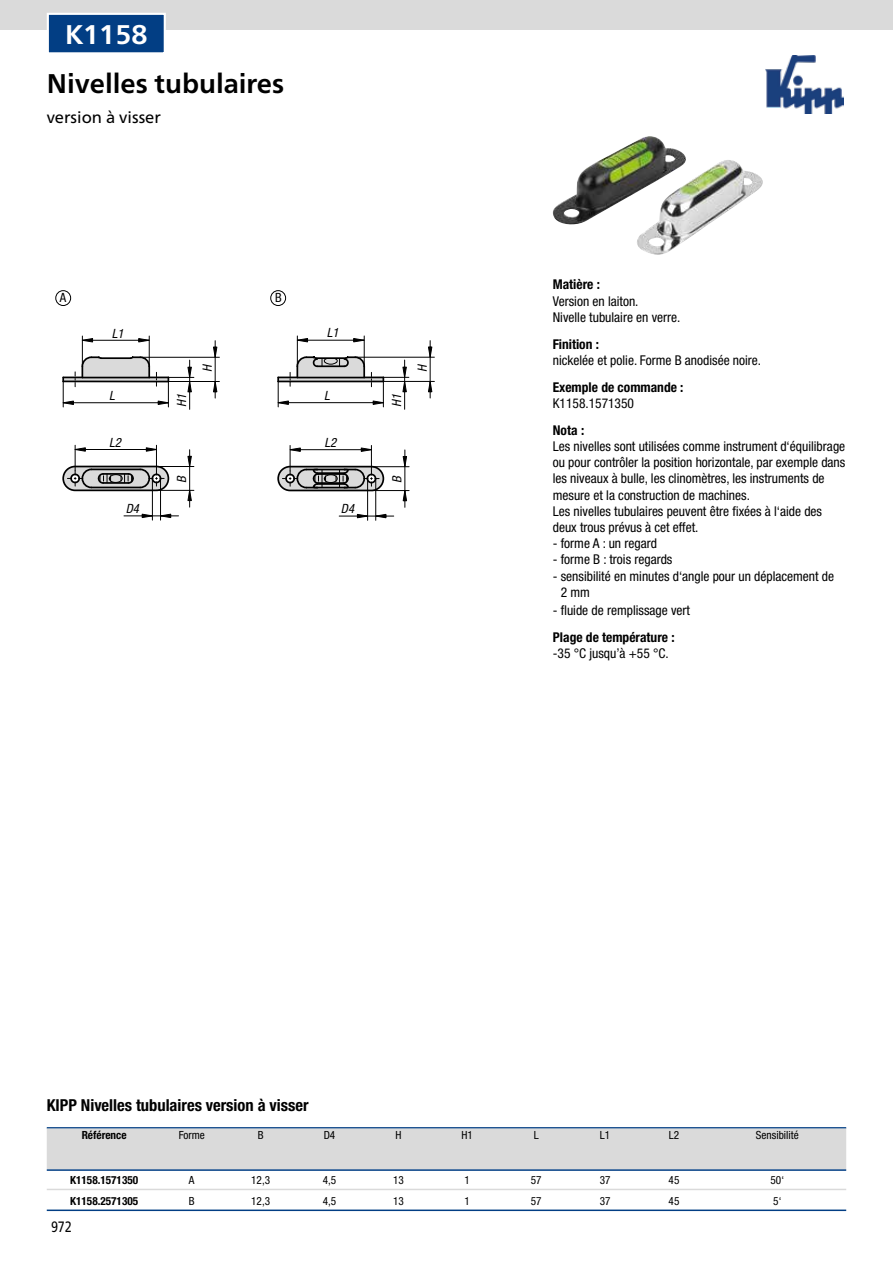
<style>
.page{position:relative;width:893px;height:1263px;background:#fff}
.page>*{position:absolute;margin:0;border:0;box-sizing:border-box;transform-origin:0 0}
.t1{font:700 27px "Frutiger Neue LTW1 G";color:#000}
.t2{font:700 27px "Frutiger Neue LTW1 G";color:#fff}
.t3{font:700 condensed 16.5px "Helvetica Neue LTW1 G";color:#000}
.t4{font:16.5px "Frutiger Neue LTW1 G";color:#000}
.t5{font:15px "Frutiger Neue LTW1 G";color:#000;scale:.81 1}
.t6{font:condensed 13.5px/16.2px "Helvetica Neue LTW1 G";color:#000}
.t7{font:700 condensed 13.5px "Helvetica Neue LTW1 G";color:#000}
.t8{font:italic condensed 12.75px "Helvetica Neue LTW1 G";color:#000}
.t9{font:condensed 12.75px "Helvetica Neue LTW1 G";color:#000}
.t10{font:condensed 11.25px "Helvetica Neue LTW1 G";color:#000}
.t11{font:700 condensed 11.25px "Helvetica Neue LTW1 G";color:#000}
</style>
<div class="page">
<div style="left:0;top:0;width:893px;height:30px;background:#dadada"></div>
<img style="left:765px;top:55px;width:79px;height:58px">
<img style="left:553px;top:136px;width:210px;height:119px">
<div style="left:55px;top:290px;width:16px;height:16px;border:1px solid #000;border-radius:50%"></div>
<div style="left:270px;top:290px;width:16px;height:16px;border:1px solid #000;border-radius:50%"></div>
<svg style="left:138px;top:338px;width:11px;height:5px"></svg>
<svg style="left:81px;top:338px;width:12px;height:5px"></svg>
<svg style="left:141px;top:513px;width:31px;height:6px"></svg>
<svg style="left:187px;top:485px;width:5px;height:16px"></svg>
<svg style="left:187px;top:455px;width:5px;height:17px"></svg>
<div style="left:62px;top:466px;width:107px;height:25px;border:2px solid #000;border-radius:12px"></div>
<div style="left:277px;top:466px;width:107px;height:25px;border:2px solid #000;border-radius:12px"></div>
<hr style="left:82px;top:336px;width:1px;height:30px;background:#000">
<hr style="left:149px;top:336px;width:1px;height:30px;background:#000">
<hr style="left:82px;top:340px;width:67px;height:1px;background:#000">
<hr style="left:168px;top:381px;width:51px;height:1px;background:#000">
<hr style="left:189px;top:360px;width:1px;height:49px;background:#000">
<svg style="left:213px;top:376px;width:5px;height:17px"></svg>
<svg style="left:212px;top:346px;width:6px;height:16px"></svg>
<hr style="left:215px;top:341px;width:1px;height:57px;background:#000">
<hr style="left:140px;top:357px;width:79px;height:1px;background:#000">
<svg style="left:63px;top:445px;width:105px;height:45px"></svg>
<hr style="left:75px;top:449px;width:81px;height:1px;background:#000">
<hr style="left:152px;top:478px;width:1px;height:42px;background:#000">
<hr style="left:160px;top:478px;width:1px;height:42px;background:#000">
<hr style="left:124px;top:515px;width:55px;height:1px;background:#000">
<hr style="left:156px;top:466px;width:38px;height:1px;background:#000">
<hr style="left:156px;top:490px;width:38px;height:1px;background:#000">
<hr style="left:189px;top:450px;width:1px;height:57px;background:#000">
<svg style="left:62px;top:356px;width:132px;height:51px"></svg>
<hr style="left:63px;top:402px;width:105px;height:1px;background:#000">
<svg style="left:353px;top:337px;width:11px;height:6px"></svg>
<svg style="left:296px;top:337px;width:12px;height:6px"></svg>
<hr style="left:297px;top:336px;width:1px;height:30px;background:#000">
<hr style="left:364px;top:336px;width:1px;height:30px;background:#000">
<hr style="left:297px;top:340px;width:67px;height:1px;background:#000">
<hr style="left:383px;top:381px;width:51px;height:1px;background:#000">
<hr style="left:404px;top:360px;width:1px;height:49px;background:#000">
<svg style="left:427px;top:376px;width:6px;height:17px"></svg>
<svg style="left:427px;top:346px;width:6px;height:16px"></svg>
<hr style="left:430px;top:341px;width:1px;height:57px;background:#000">
<hr style="left:355px;top:357px;width:79px;height:1px;background:#000">
<svg style="left:277px;top:356px;width:132px;height:51px"></svg>
<hr style="left:278px;top:402px;width:105px;height:1px;background:#000">
<svg style="left:357px;top:513px;width:30px;height:6px"></svg>
<svg style="left:402px;top:485px;width:6px;height:17px"></svg>
<svg style="left:402px;top:456px;width:6px;height:16px"></svg>
<svg style="left:278px;top:445px;width:105px;height:45px"></svg>
<hr style="left:290px;top:449px;width:80px;height:1px;background:#000">
<hr style="left:367px;top:479px;width:1px;height:41px;background:#000">
<hr style="left:375px;top:479px;width:1px;height:41px;background:#000">
<hr style="left:339px;top:516px;width:55px;height:1px;background:#000">
<hr style="left:372px;top:466px;width:37px;height:1px;background:#000">
<hr style="left:372px;top:490px;width:37px;height:1px;background:#000">
<hr style="left:404px;top:450px;width:1px;height:57px;background:#000">
<div style="left:48px;top:14px;width:117px;height:39px;background:#023e84"></div>
<div style="left:47px;top:13px;width:119px;height:41px;border:2px solid #fff"></div>
<hr style="left:47px;top:1127px;width:799px;height:1px;background:#023e84">
<div style="left:47px;top:1128px;width:799px;height:41px;background:#dadada"></div>
<hr style="left:47px;top:1169px;width:799px;height:2px;background:#023e84">
<hr style="left:47px;top:1189px;width:799px;height:1px;background:#dadada">
<hr style="left:47px;top:1209px;width:799px;height:2px;background:#023e84">
<h1 class="t2" style="left:65px;top:18px;width:84px">K1158</h1>
<h1 class="t1" style="left:47px;top:67px;width:239px">Nivelles tubulaires</h1>
<p class="t4" style="left:47px;top:105px;width:116px">version à visser</p>
<p class="t9" style="left:60px;top:290px;width:8px">A</p>
<p class="t9" style="left:275px;top:290px;width:8px">B</p>
<p class="t8" style="left:112px;top:326px;width:13px">L1</p>
<p class="t8" style="left:327px;top:326px;width:13px">L1</p>
<p class="t8" style="left:200px;top:372px;width:9px;rotate:-90deg">H</p>
<p class="t8" style="left:415px;top:372px;width:9px;rotate:-90deg">H</p>
<p class="t8" style="left:109px;top:388px;width:7px">L</p>
<p class="t8" style="left:109px;top:435px;width:13px">L2</p>
<p class="t8" style="left:174px;top:407px;width:14px;rotate:-90deg">H1</p>
<p class="t8" style="left:324px;top:388px;width:7px">L</p>
<p class="t8" style="left:324px;top:435px;width:13px">L2</p>
<p class="t8" style="left:389px;top:407px;width:14px;rotate:-90deg">H1</p>
<p class="t8" style="left:174px;top:483px;width:9px;rotate:-90deg">B</p>
<p class="t8" style="left:390px;top:483px;width:9px;rotate:-90deg">B</p>
<p class="t8" style="left:126px;top:501px;width:15px">D4</p>
<p class="t8" style="left:341px;top:501px;width:15px">D4</p>
<p class="t7" style="left:553px;top:276px;width:49px">Matière :</p>
<p class="t6" style="left:553px;top:293px;width:129px">Version en laiton.<br>Nivelle tubulaire en verre.</p>
<p class="t7" style="left:553px;top:336px;width:48px">Finition :</p>
<p class="t6" style="left:553px;top:352px;width:210px">nickelée et polie. Forme B anodisée noire.</p>
<p class="t7" style="left:553px;top:379px;width:132px">Exemple de commande :</p>
<p class="t6" style="left:553px;top:395px;width:83px">K1158.1571350</p>
<p class="t7" style="left:553px;top:422px;width:33px">Nota :</p>
<p class="t6" style="left:553px;top:438px;width:294px">Les nivelles sont utilisées comme instrument d‘équilibrage ou pour contrôler la position horizontale, par exemple dans les niveaux à bulle, les clinomètres, les instruments de mesure et la construction de machines.<br>Les nivelles tubulaires peuvent être fixées à l‘aide des deux trous prévus à cet effet.</p>
<p class="t6" style="left:553px;top:535px;width:106px">- forme A : un regard</p>
<p class="t6" style="left:553px;top:551px;width:121px">- forme B : trois regards</p>
<p class="t6" style="left:561px;top:568px;width:275px;text-indent:-8px">- sensibilité en minutes d‘angle pour un déplacement de<br>2 mm</p>
<p class="t6" style="left:553px;top:602px;width:139px">- fluide de remplissage vert</p>
<p class="t7" style="left:553px;top:629px;width:123px">Plage de température :</p>
<p class="t6" style="left:553px;top:645px;width:118px">-35 °C jusqu’à +55 °C.</p>
<p class="t3" style="left:47px;top:1095px;width:263px">KIPP Nivelles tubulaires version à visser</p>
<p class="t11" style="left:82px;top:1128px;width:46px">Référence</p>
<p class="t10" style="left:179px;top:1128px;width:28px">Forme</p>
<p class="t10" style="left:258px;top:1128px;width:7px">B</p>
<p class="t10" style="left:324px;top:1128px;width:13px">D4</p>
<p class="t10" style="left:395px;top:1128px;width:8px">H</p>
<p class="t10" style="left:462px;top:1128px;width:13px">H1</p>
<p class="t10" style="left:534px;top:1128px;width:6px">L</p>
<p class="t10" style="left:600px;top:1128px;width:12px">L1</p>
<p class="t10" style="left:669px;top:1128px;width:12px">L2</p>
<p class="t10" style="left:756px;top:1128px;width:44px">Sensibilité</p>
<p class="t11" style="left:70px;top:1174px;width:70px">K1158.1571350</p>
<p class="t10" style="left:189px;top:1174px;width:7px">A</p>
<p class="t10" style="left:251px;top:1174px;width:20px">12,3</p>
<p class="t10" style="left:323px;top:1174px;width:15px">4,5</p>
<p class="t10" style="left:393px;top:1174px;width:12px">13</p>
<p class="t10" style="left:465px;top:1174px;width:7px">1</p>
<p class="t10" style="left:531px;top:1174px;width:12px">57</p>
<p class="t10" style="left:600px;top:1174px;width:12px">37</p>
<p class="t10" style="left:669px;top:1174px;width:12px">45</p>
<p class="t10" style="left:771px;top:1174px;width:15px">50‘</p>
<p class="t11" style="left:70px;top:1194px;width:70px">K1158.2571305</p>
<p class="t10" style="left:189px;top:1195px;width:7px">B</p>
<p class="t10" style="left:251px;top:1195px;width:20px">12,3</p>
<p class="t10" style="left:323px;top:1195px;width:15px">4,5</p>
<p class="t10" style="left:393px;top:1195px;width:12px">13</p>
<p class="t10" style="left:465px;top:1195px;width:7px">1</p>
<p class="t10" style="left:531px;top:1195px;width:12px">57</p>
<p class="t10" style="left:600px;top:1195px;width:12px">37</p>
<p class="t10" style="left:669px;top:1195px;width:12px">45</p>
<p class="t10" style="left:773px;top:1195px;width:10px">5‘</p>
<p class="t5" style="left:51px;top:1215px;width:27px">972</p>
</div>
